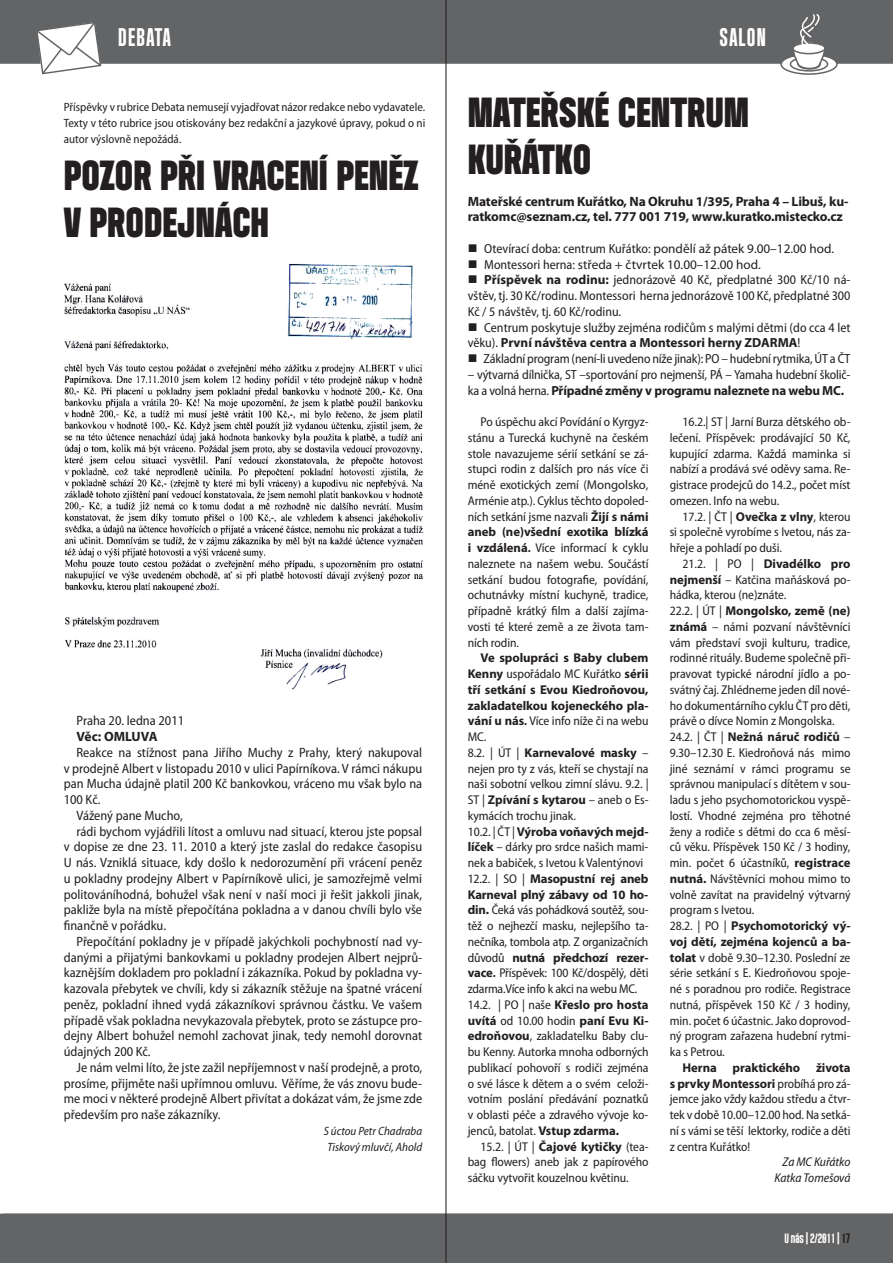
<style>
.page{position:relative;width:893px;height:1263px;background:#fff}
.page>*{position:absolute;margin:0;border:0;box-sizing:border-box;transform-origin:0 0}
.t1{font:42px/47.2px "Header 15";color:#231f20}
.t2{font:25.5px "Header 13";letter-spacing:.05em;color:#fff}
.t3{font:semi-condensed 13.5px "Myriad Pro";color:#231f20}
.t4{font:700 13.5px/15.8px "Myriad Pro";letter-spacing:-.01em;color:#231f20}
.t5{font:13.5px "Header 13";letter-spacing:-.02em;color:#fff}
.t6{font:semi-condensed 13.2px/15.8px "Myriad Pro";letter-spacing:-.005em;color:#231f20}
.t7{font:13.2px "Myriad Pro";color:#231f20}
.t8{font:semi-condensed 12.75px/15.8px "Myriad Pro";letter-spacing:-.005em;color:#231f20;text-align:justify}
.t9{font:italic semi-condensed 12.75px/15.8px "Myriad Pro";letter-spacing:-.005em;color:#231f20;text-align:right}
.t10{font:semi-condensed 12px/15.8px "Myriad Pro";color:#231f20;text-align:justify}
.t11{font:italic semi-condensed 12px/15.8px "Myriad Pro";color:#231f20;text-align:center}
.s1{font-stretch:normal}
.s2{font-stretch:semi-condensed}
.s3{font-weight:700;font-stretch:normal}
.s4{font-weight:700;font-stretch:condensed}
.s5{color:#231f20}
</style>
<div class="page">
<div style="left:0;top:1213px;width:893px;height:50px;background:#636466"></div>
<div style="left:0;top:0;width:893px;height:64px;background:#636466"></div>
<svg style="left:782px;top:55px;width:54px;height:18px"></svg>
<div style="left:780px;top:53px;width:58px;height:22px;border:2px solid #636466;border-radius:50%"></div>
<svg style="left:791px;top:58px;width:36px;height:12px"></svg>
<div style="left:790px;top:57px;width:38px;height:15px;border:2px solid #636466;border-radius:50%"></div>
<div style="left:797px;top:58px;width:24px;height:12px;border:2px solid #636466;border-radius:50%"></div>
<svg style="left:792px;top:13px;width:36px;height:54px"></svg>
<img style="left:64px;top:263px;width:361px;height:427px">
<hr style="left:445px;top:0;width:1px;height:1263px;background:#231f20">
<svg style="left:36px;top:22px;width:65px;height:52px"></svg>
<h2 class="t2" style="left:118px;top:28px;width:54px">DEBATA</h2>
<p class="t10" style="left:64px;top:100px;width:363px">Příspěvky v rubrice Debata nemusejí vyjadřovat názor redakce nebo vydavatele.<br>Texty v této rubrice jsou otiskovány bez redakční a jazykové úpravy, pokud o ni autor výslovně nepožádá.</p>
<h1 class="t1" style="left:64px;top:154px;width:356px">POZOR PŘI VRACENÍ PENĚZ<br>V PRODEJNÁCH</h1>
<p class="t3" style="left:77px;top:716px;width:109px">Praha 20. ledna 2011</p>
<p class="t4" style="left:77px;top:730px;width:82px">Věc: OMLUVA</p>
<p class="t3" style="left:77px;top:747px;width:347px">Reakce na stížnost pana Jiřího Muchy z Prahy, který nakupoval</p>
<p class="t3" style="left:64px;top:763px;width:360px">v prodejně Albert v listopadu 2010 v ulici Papírníkova. V rámci nákupu</p>
<p class="t3" style="left:64px;top:779px;width:360px">pan Mucha údajně platil 200 Kč bankovkou, vráceno mu však bylo na</p>
<p class="t3" style="left:64px;top:794px;width:38px">100 Kč.</p>
<p class="t3" style="left:77px;top:810px;width:108px">Vážený pane Mucho,</p>
<p class="t3" style="left:77px;top:826px;width:347px">rádi bychom vyjádřili lítost a omluvu nad situací, kterou jste popsal</p>
<p class="t3" style="left:64px;top:842px;width:360px">v dopise ze dne 23. 11. 2010 a který jste zaslal do redakce časopisu</p>
<p class="t3" style="left:64px;top:857px;width:360px">U nás. Vzniklá situace, kdy došlo k nedorozumění při vrácení peněz</p>
<p class="t3" style="left:64px;top:873px;width:360px">u pokladny prodejny Albert v Papírníkově ulici, je samozřejmě velmi</p>
<p class="t3" style="left:64px;top:889px;width:360px">politováníhodná, bohužel však není v naší moci ji řešit jakkoli jinak,</p>
<p class="t3" style="left:64px;top:905px;width:360px">pakliže byla na místě přepočítána pokladna a v danou chvíli bylo vše</p>
<p class="t3" style="left:64px;top:920px;width:104px">finančně v pořádku.</p>
<p class="t3" style="left:77px;top:936px;width:347px">Přepočítání pokladny je v případě jakýchkoli pochybností nad vy-</p>
<p class="t3" style="left:64px;top:952px;width:360px">danými a přijatými bankovkami u pokladny prodejen Albert nejprů-</p>
<p class="t3" style="left:64px;top:968px;width:360px">kaznějším dokladem pro pokladní i zákazníka. Pokud by pokladna vy-</p>
<p class="t3" style="left:64px;top:983px;width:360px">kazovala přebytek ve chvíli, kdy si zákazník stěžuje na špatné vrácení</p>
<p class="t3" style="left:64px;top:999px;width:360px">peněz, pokladní ihned vydá zákazníkovi správnou částku. Ve vašem</p>
<p class="t3" style="left:64px;top:1015px;width:360px">případě však pokladna nevykazovala přebytek, proto se zástupce pro-</p>
<p class="t3" style="left:64px;top:1031px;width:360px">dejny Albert bohužel nemohl zachovat jinak, tedy nemohl dorovnat</p>
<p class="t3" style="left:64px;top:1046px;width:88px">údajných 200 Kč.</p>
<p class="t3" style="left:77px;top:1062px;width:347px">Je nám velmi líto, že jste zažil nepříjemnost v naší prodejně, a proto,</p>
<p class="t3" style="left:64px;top:1078px;width:360px">prosíme, přijměte naši upřímnou omluvu. Věříme, že vás znovu bude-</p>
<p class="t3" style="left:64px;top:1094px;width:360px">me moci v některé prodejně Albert přivítat a dokázat vám, že jsme zde</p>
<p class="t3" style="left:64px;top:1109px;width:158px">především pro naše zákazníky.</p>
<p class="t11" style="left:324px;top:1124px;width:100px">S úctou Petr Chadraba<br>Tiskový mluvčí, Ahold</p>
<h2 class="t2" style="left:719px;top:29px;width:48px">SALON</h2>
<h1 class="t1" style="left:468px;top:91px;width:283px">MATEŘSKÉ CENTRUM<br>KUŘÁTKO</h1>
<p class="t4" style="left:468px;top:194px;width:382px">Mateřské centrum Kuřátko, Na Okruhu 1/395, Praha 4 – Libuš, ku&shy;ratkomc@seznam.cz, tel. 777 001 719, www.kuratko.mistecko.cz</p>
<p class="t6" style="left:468px;top:242px;width:368px">■ Otevírací doba: centrum Kuřátko: <span class="s1">pondělí až pátek 9.00–12.00 hod.</span></p>
<p class="t7" style="left:468px;top:259px;width:294px">■ <span class="s2">Montessori herna:</span> středa + čtvrtek 10.00–12.00 hod.</p>
<p class="t6" style="left:468px;top:273px;width:384px;text-align:justify">■ <span class="s3">Příspěvek na rodinu:</span> jednorázově 40 Kč, předplatné 300 Kč/10 ná&shy;vštěv, tj. 30 Kč/rodinu. Montessori herna jednorázově 100 Kč, předplatné 300<br>Kč / 5 návštěv, tj. 60 Kč/rodinu.</p>
<p class="t6" style="left:468px;top:321px;width:384px">■ Centrum poskytuje služby zejména rodičům s malými dětmi (do cca 4 let věku). <span class="s3">První návštěva centra a Montessori herny ZDARMA</span>!</p>
<p class="t6" style="left:468px;top:352px;width:384px">■ Základní program (není-li uvedeno níže jinak): PO – hudební rytmika, ÚT a ČT</p>
<p class="t6" style="left:468px;top:368px;width:384px">– výtvarná dílnička, ST –sportování pro nejmenší, PÁ – Yamaha hudební školič&shy;ka a volná herna. <span class="s3">Případné změny v programu naleznete na webu MC.</span></p>
<p class="t8" style="left:670px;top:415px;width:182px;text-indent:13px">16.2.| ST | Jarní Burza dětského ob&shy;lečení. Příspěvek: prodávající 50 Kč, kupující zdarma. Každá maminka si nabízí a prodává své oděvy sama. Re&shy;gistrace prodejců do 14.2., počet míst omezen. Info na webu.</p>
<p class="t8" style="left:670px;top:510px;width:182px;text-indent:13px">17.2. | ČT | <span class="s3">Ovečka z vlny</span>, kterou si společně vyrobíme s Ivetou, nás za&shy;hřeje a pohladí po duši.</p>
<p class="t8" style="left:670px;top:557px;width:182px;text-align:left;text-indent:13px">21.2. | PO | <span class="s3">Divadélko pro nejmenší</span> – Katčina maňásková po&shy;hádka, kterou (ne)znáte.<br>22.2. | ÚT | <span class="s3">Mongolsko, země (ne) známá</span> – námi pozvaní návštěvníci vám představí svoji kulturu, tradice, rodinné rituály. Budeme společně při&shy;pravovat typické národní jídlo a po&shy;svátný čaj. Zhlédneme jeden díl nové&shy;ho dokumentárního cyklu ČT pro děti, právě o dívce Nomin z Mongolska.<br>24.2. | ČT | <span class="s3">Nežná náruč rodičů</span> – 9.30–12.30 E. Kiedroňová nás mimo jiné seznámí v rámci programu se správnou manipulací s dítětem v sou&shy;ladu s jeho psychomotorickou vyspě&shy;lostí. Vhodné zejména pro těhotné ženy a rodiče s dětmi do cca 6 měsí&shy;ců věku. Příspěvek 150 Kč / 3 hodiny, min. počet 6 účastníků, <span class="s3">registrace nutná.</span> Návštěvníci mohou mimo to volně zavítat na pravidelný výtvarný program s Ivetou.<br>28.2. | PO | <span class="s3">Psychomotorický vý&shy;voj dětí, zejména kojenců a ba&shy;tolat</span> v době 9.30–12.30. Poslední ze série setkání s E. Kiedroňovou spoje&shy;né s poradnou pro rodiče. Registrace nutná, příspěvek 150 Kč / 3 hodiny, min. počet 6 účastnic. Jako doprovod&shy;ný program zařazena hudební rytmi&shy;ka s Petrou.</p>
<p class="t8" style="left:670px;top:1061px;width:182px;text-indent:13px"><span class="s3">Herna praktického života s prvky Montessori</span> probíhá pro zá&shy;jemce jako vždy každou středu a čtvr&shy;tek v době 10.00–12.00 hod. Na setká&shy;ní s vámi se těší lektorky, rodiče a děti z centra Kuřátko!</p>
<p class="t9" style="left:774px;top:1155px;width:77px">Za MC Kuřátko<br>Katka Tomešová</p>
<p class="t8" style="left:468px;top:415px;width:182px;text-indent:13px">Po úspěchu akcí Povídání o Kyrgyz&shy;stánu a Turecká kuchyně na českém stole navazujeme sérií setkání se zá&shy;stupci rodin z dalších pro nás více či méně exotických zemí (<span class="s1">Mongolsko</span>, Arménie atp.). Cyklus těchto dopoled&shy;ních setkání jsme nazvali <span class="s3">Žijí s námi aneb (ne)všední exotika blízká i vzdálená</span><span class="s4">.</span> Více informací k cyklu naleznete na našem webu. Součástí setkání budou fotografie, povídání, ochutnávky místní kuchyně, tradice, případně krátký film a další zajíma&shy;vosti té které země a ze života tam&shy;ních rodin.</p>
<p class="t8" style="left:468px;top:651px;width:182px;text-align:left;text-indent:13px"><span class="s3">Ve spolupráci s Baby clubem<br>Kenny</span> uspořádalo MC Kuřátko <span class="s3">sérii tří setkání s Evou Kiedroňovou, zakladatelkou kojeneckého pla&shy;vání u nás</span><span class="s4">.</span> Více info níže či na webu<br>MC.<br>8.2. | ÚT | <span class="s3">Karnevalové masky</span> – nejen pro ty z vás, kteří se chystají na naši sobotní velkou zimní slávu. 9.2. |<br>ST | <span class="s3">Zpívání s kytarou</span> – aneb o Es&shy;kymácích trochu jinak.<br>10.2. | ČT | <span class="s3">Výroba voňavých mejd&shy;líček</span> – dárky pro srdce našich mami&shy;nek a babiček, s Ivetou k Valentýnovi<br>12.2. | SO | <span class="s3">Masopustní rej aneb<br>Karneval plný zábavy od 10 ho&shy;din.</span> Čeká vás pohádková soutěž, sou&shy;těž o nejhezčí masku, nejlepšího ta&shy;nečníka, tombola atp. Z organizačních důvodů <span class="s3">nutná předchozí rezer&shy;vace</span><span class="s4">.</span> Příspěvek: 100 Kč/dospělý, děti zdarma.Více info k akci na webu MC.<br>14.2. | PO | naše <span class="s3">Křeslo pro hosta uvítá</span> od 10.00 hodin <span class="s3">paní Evu Ki&shy;edroňovou</span>, zakladatelku Baby clu&shy;bu Kenny. Autorka mnoha odborných publikací pohovoří s rodiči zejména o své lásce k dětem a o svém celoži&shy;votním poslání předávání poznatků v oblasti péče a zdravého vývoje ko&shy;jenců, batolat. <span class="s3">Vstup zdarma.</span></p>
<p class="t8" style="left:468px;top:1140px;width:182px;text-indent:13px">15.2. | ÚT | <span class="s3">Čajové kytičky</span> (tea&shy;bag flowers) aneb jak z papírového sáčku vytvořit kouzelnou květinu.</p>
<p class="t5" style="left:784px;top:1233px;width:67px">U nás | 2/2011 | <span class="s5">17</span></p>
</div>
